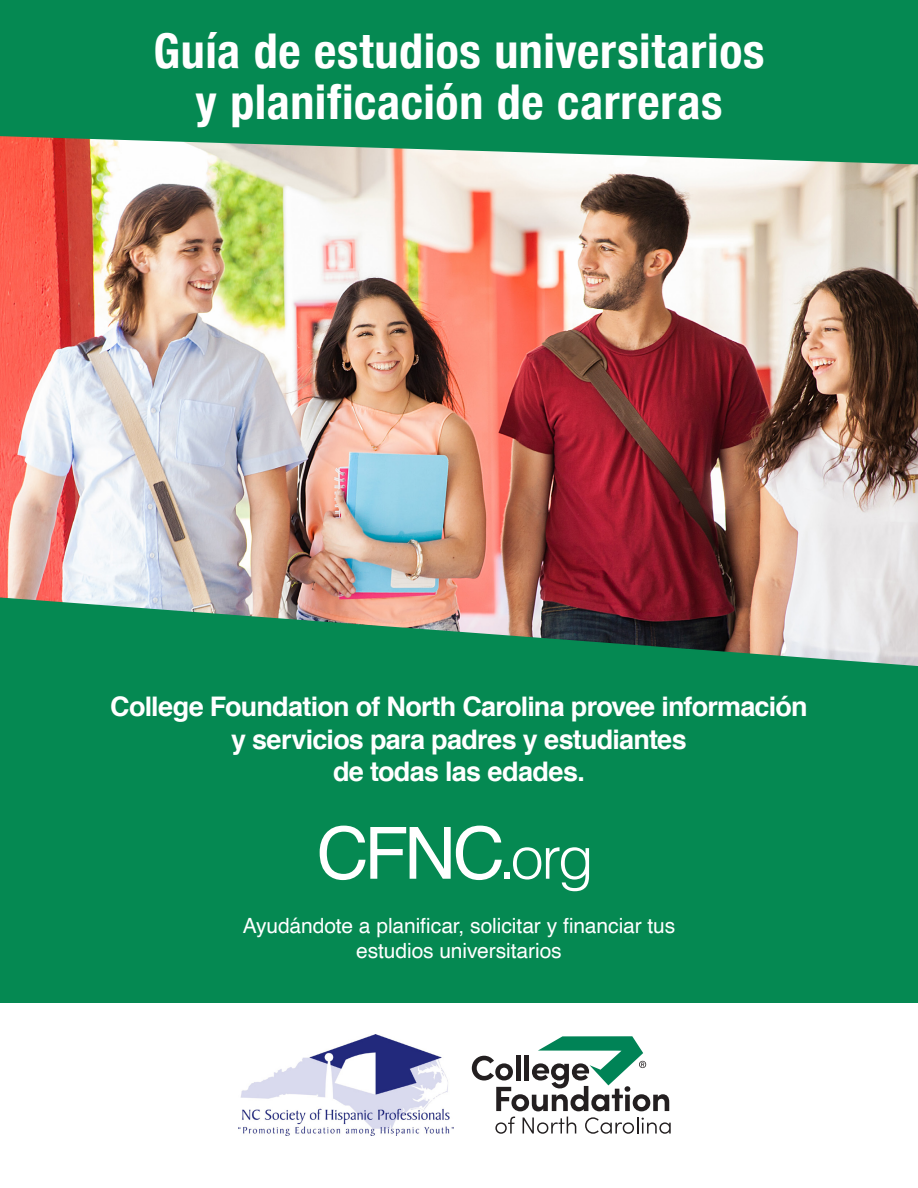
<style>
.page{position:relative;width:918px;height:1188px;background:#fff}
.page>*{position:absolute;margin:0;border:0;box-sizing:border-box;transform-origin:0 0}
.t1{font:72.15px "Helvetica";color:#fff}
.t2{font:700 condensed 48px "Helvetica Neue";letter-spacing:.015em;color:#fff}
.t3{font:700 27px "Helvetica";letter-spacing:-.03em;color:#fff}
.t4{font:21px "Helvetica";letter-spacing:-.005em;color:#fff}
.s1{font-size:56.7px}
.s2{font-weight:300;font-size:59.1px}
</style>
<div class="page">
<img style="left:0;top:164px;width:918px;height:433px">
<svg style="left:0;top:0;width:918px;height:164px;background:#188e5b"></svg>
<svg style="left:0;top:597px;width:918px;height:406px;background:#138956"></svg>
<img style="left:239px;top:1035px;width:214px;height:101px">
<svg style="left:495px;top:1117px;width:20px;height:17px"></svg>
<svg style="left:523px;top:1117px;width:53px;height:17px"></svg>
<svg style="left:585px;top:1117px;width:86px;height:17px"></svg>
<svg style="left:472px;top:1036px;width:197px;height:75px"></svg>
<p class="t2" style="left:154px;top:11px;width:612px">Guía de estudios universitarios</p>
<p class="t2" style="left:196px;top:62px;width:528px">y planificación de carreras</p>
<p class="t3" style="left:110px;top:685px;width:699px">College Foundation of North Carolina provee información</p>
<p class="t3" style="left:231px;top:718px;width:457px">y servicios para padres y estudiantes</p>
<p class="t3" style="left:333px;top:750px;width:253px">de todas las edades.</p>
<p class="t1" style="left:316px;top:798px;width:279px">CFNC<span class="s1">.</span><span class="s2">org</span></p>
<p class="t4" style="left:243px;top:909px;width:434px">Ayudándote a planificar, solicitar y financiar tus</p>
<p class="t4" style="left:356px;top:934px;width:207px">estudios universitarios</p>
</div>
